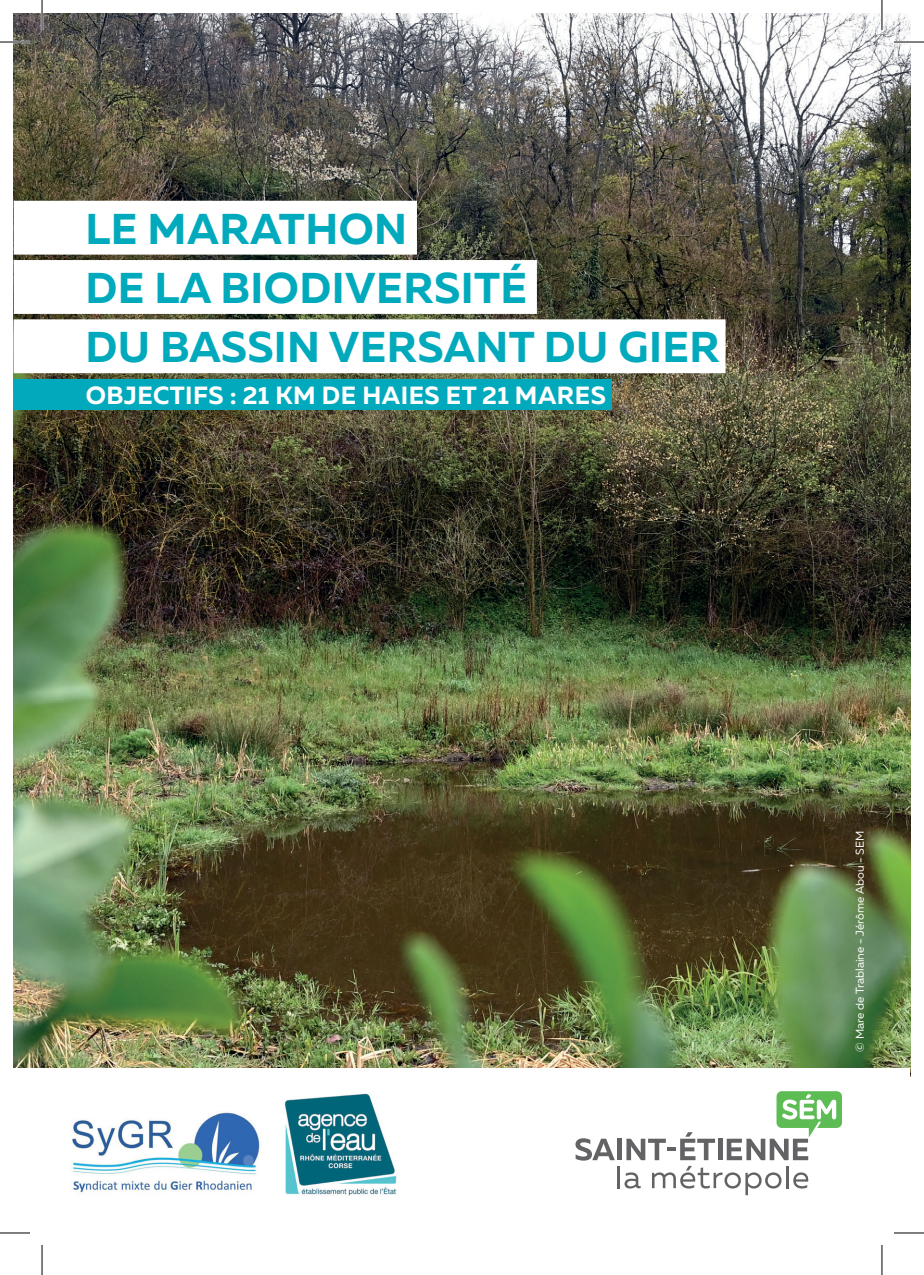
<style>
.page{position:relative;width:924px;height:1275px;background:#fff}
.page>*{position:absolute;margin:0;border:0;box-sizing:border-box;transform-origin:0 0}
.t1{font:700 43px "Muller";letter-spacing:.01em;color:#00aabc}
.t2{font:700 24.8px "Muller";letter-spacing:.02em;color:#fff}
.t3{font:11.4px "Muller";color:#fff}
</style>
<div class="page">
<img style="left:14px;top:14px;width:895px;height:1053px">
<div style="left:14px;top:379px;width:597px;height:31px;background:#00aabc"></div>
<div style="left:14px;top:201px;width:403px;height:54px;background:#fff"></div>
<div style="left:14px;top:260px;width:522px;height:54px;background:#fff"></div>
<div style="left:14px;top:319px;width:711px;height:54px;background:#fff"></div>
<hr style="left:617px;top:1166px;width:3px;height:22px;background:#636366">
<svg style="left:575px;top:1138px;width:39px;height:22px"></svg>
<hr style="left:617px;top:1138px;width:4px;height:22px;background:#636366">
<svg style="left:624px;top:1091px;width:217px;height:104px"></svg>
<img style="left:72px;top:1112px;width:188px;height:81px">
<img style="left:284px;top:1093px;width:113px;height:103px">
<hr style="left:0;top:41px;width:30px;height:2px;background:#fff">
<hr style="left:893px;top:41px;width:30px;height:2px;background:#fff">
<hr style="left:41px;top:0;width:2px;height:30px;background:#fff">
<hr style="left:880px;top:0;width:2px;height:30px;background:#fff">
<hr style="left:0;top:42px;width:30px;height:1px;background:#000">
<hr style="left:893px;top:42px;width:30px;height:1px;background:#000">
<hr style="left:0;top:1232px;width:30px;height:1px;background:#000">
<hr style="left:893px;top:1232px;width:30px;height:1px;background:#000">
<hr style="left:42px;top:0;width:1px;height:30px;background:#000">
<hr style="left:42px;top:1245px;width:1px;height:30px;background:#000">
<hr style="left:881px;top:0;width:1px;height:30px;background:#000">
<hr style="left:881px;top:1245px;width:1px;height:30px;background:#000">
<p class="t1" style="left:85px;top:202px;width:323px">LE MARATHON</p>
<p class="t1" style="left:85px;top:261px;width:443px">DE LA BIODIVERSITÉ</p>
<p class="t1" style="left:85px;top:320px;width:635px">DU BASSIN VERSANT DU GIER</p>
<p class="t2" style="left:86px;top:379px;width:521px">OBJECTIFS : 21 KM DE HAIES ET 21 MARES</p>
<p class="t3" style="left:852px;top:1051px;width:222px;rotate:-90deg">© Mare de Trablaine - Jérôme Abou - SEM</p>
</div>
